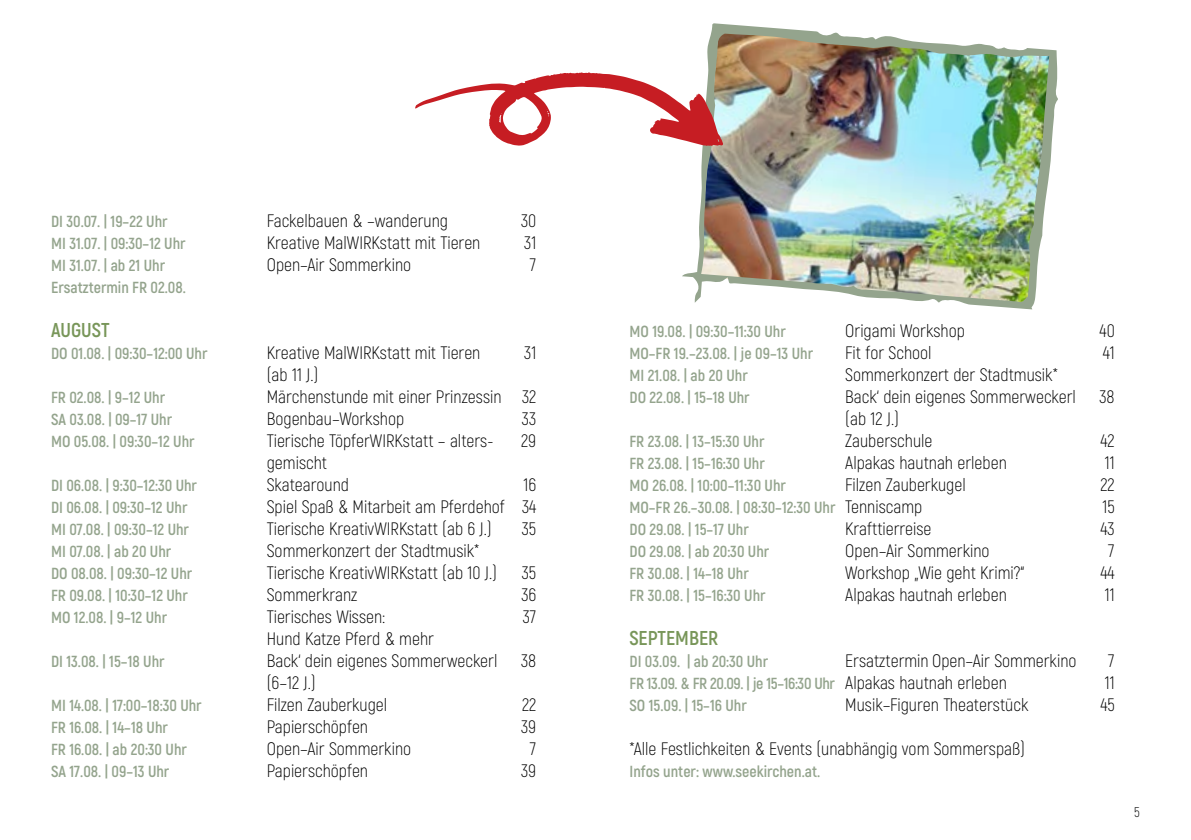
<style>
.page{position:relative;width:1191px;height:840px;background:#fff}
.page>*{position:absolute;margin:0;border:0;box-sizing:border-box;transform-origin:0 0}
.t1{font:700 20px "Akrobat";color:#789659}
.t2{font:300 18px/22px "Akrobat";color:#000}
.t3{font:700 16px/22px "Akrobat";color:#94a48d}
.t4{font:700 16px "Akrobat";letter-spacing:-.02em;color:#94a48d}
.t5{font:300 14px "Akrobat";color:#000}
.s1{font-weight:300;font-size:18px;color:#000}
</style>
<div class="page">
<img style="left:682px;top:23px;width:376px;height:286px">
<svg style="left:415px;top:72px;width:308px;height:74px"></svg>
<p class="t3" style="left:51px;top:210px;width:118px">DI 30.07. | 19–22 Uhr</p>
<p class="t2" style="left:267px;top:209px;width:183px">Fackelbauen &amp; –wanderung</p>
<p class="t2" style="left:521px;top:209px;width:17px">30</p>
<p class="t3" style="left:51px;top:232px;width:136px">MI 31.07. | 09:30–12 Uhr</p>
<p class="t2" style="left:267px;top:231px;width:215px">Kreative MalWIRKstatt mit Tieren</p>
<p class="t2" style="left:524px;top:231px;width:14px">31</p>
<p class="t3" style="left:51px;top:254px;width:136px">MI 31.07. | ab 21 Uhr<br>Ersatztermin FR 02.08.</p>
<p class="t2" style="left:267px;top:253px;width:146px">Open–Air Sommerkino</p>
<p class="t2" style="left:530px;top:253px;width:8px">7</p>
<p class="t1" style="left:51px;top:317px;width:60px">AUGUST</p>
<p class="t3" style="left:51px;top:342px;width:158px">DO 01.08. | 09:30–12:00 Uhr</p>
<p class="t2" style="left:267px;top:341px;width:215px">Kreative MalWIRKstatt mit Tieren (ab 11 J.)</p>
<p class="t2" style="left:524px;top:341px;width:14px">31</p>
<p class="t3" style="left:51px;top:386px;width:116px">FR 02.08. | 9–12 Uhr</p>
<p class="t2" style="left:267px;top:385px;width:271px">Märchenstunde mit einer Prinzessin 32</p>
<p class="t3" style="left:51px;top:408px;width:123px">SA 03.08. | 09–17 Uhr</p>
<p class="t2" style="left:267px;top:407px;width:139px">Bogenbau–Workshop</p>
<p class="t2" style="left:522px;top:407px;width:16px">33</p>
<p class="t3" style="left:51px;top:430px;width:145px">MO 05.08. | 09:30–12 Uhr</p>
<p class="t2" style="left:267px;top:429px;width:228px">Tierische TöpferWIRKstatt – alters&shy;gemischt</p>
<p class="t2" style="left:521px;top:429px;width:17px">29</p>
<p class="t3" style="left:51px;top:474px;width:148px">DI 06.08. | 9:30–12:30 Uhr</p>
<p class="t2" style="left:267px;top:473px;width:84px">Skatearound</p>
<p class="t2" style="left:523px;top:473px;width:14px">16</p>
<p class="t3" style="left:51px;top:496px;width:138px">DI 06.08. | 09:30–12 Uhr</p>
<p class="t2" style="left:267px;top:495px;width:271px">Spiel Spaß &amp; Mitarbeit am Pferdehof 34</p>
<p class="t3" style="left:51px;top:518px;width:139px">MI 07.08. | 09:30–12 Uhr</p>
<p class="t2" style="left:267px;top:517px;width:226px">Tierische KreativWIRKstatt (ab 6 J.)</p>
<p class="t2" style="left:522px;top:517px;width:16px">35</p>
<p class="t3" style="left:51px;top:540px;width:122px">MI 07.08. | ab 20 Uhr</p>
<p class="t2" style="left:267px;top:539px;width:214px">Sommerkonzert der Stadtmusik*</p>
<p class="t3" style="left:51px;top:562px;width:143px">DO 08.08. | 09:30–12 Uhr</p>
<p class="t2" style="left:267px;top:561px;width:232px">Tierische KreativWIRKstatt (ab 10 J.)</p>
<p class="t2" style="left:522px;top:561px;width:16px">35</p>
<p class="t3" style="left:51px;top:584px;width:138px">FR 09.08. | 10:30–12 Uhr</p>
<p class="t2" style="left:267px;top:583px;width:92px">Sommerkranz</p>
<p class="t2" style="left:521px;top:583px;width:16px">36</p>
<p class="t3" style="left:51px;top:606px;width:118px">MO 12.08. | 9–12 Uhr</p>
<p class="t2" style="left:267px;top:605px;width:169px">Tierisches Wissen:<br>Hund Katze Pferd &amp; mehr</p>
<p class="t2" style="left:523px;top:605px;width:15px">37</p>
<p class="t3" style="left:51px;top:650px;width:115px">DI 13.08. | 15–18 Uhr</p>
<p class="t2" style="left:267px;top:649px;width:232px">Back‘ dein eigenes Sommerweckerl (6–12 J.)</p>
<p class="t2" style="left:521px;top:649px;width:17px">38</p>
<p class="t3" style="left:51px;top:694px;width:152px">MI 14.08. | 17:00–18:30 Uhr</p>
<p class="t2" style="left:267px;top:693px;width:122px">Filzen Zauberkugel</p>
<p class="t2" style="left:522px;top:693px;width:16px">22</p>
<p class="t3" style="left:51px;top:716px;width:118px">FR 16.08. | 14–18 Uhr</p>
<p class="t2" style="left:267px;top:715px;width:103px">Papierschöpfen</p>
<p class="t2" style="left:521px;top:715px;width:17px">39</p>
<p class="t3" style="left:51px;top:738px;width:137px">FR 16.08. | ab 20:30 Uhr</p>
<p class="t2" style="left:267px;top:737px;width:146px">Open–Air Sommerkino</p>
<p class="t2" style="left:530px;top:737px;width:8px">7</p>
<p class="t3" style="left:51px;top:760px;width:120px">SA 17.08. | 09–13 Uhr</p>
<p class="t2" style="left:267px;top:759px;width:103px">Papierschöpfen</p>
<p class="t2" style="left:521px;top:759px;width:17px">39</p>
<p class="t3" style="left:629px;top:320px;width:158px">MO 19.08. | 09:30–11:30 Uhr</p>
<p class="t2" style="left:845px;top:319px;width:121px">Origami Workshop</p>
<p class="t2" style="left:1099px;top:319px;width:17px">40</p>
<p class="t3" style="left:629px;top:342px;width:185px">MO–FR 19.–23.08. | je 09–13 Uhr</p>
<p class="t2" style="left:845px;top:341px;width:88px">Fit for School</p>
<p class="t2" style="left:1102px;top:341px;width:13px">41</p>
<p class="t3" style="left:629px;top:364px;width:120px">MI 21.08. | ab 20 Uhr</p>
<p class="t2" style="left:845px;top:363px;width:214px">Sommerkonzert der Stadtmusik*</p>
<p class="t3" style="left:629px;top:386px;width:122px">DO 22.08. | 15–18 Uhr</p>
<p class="t2" style="left:845px;top:385px;width:232px">Back‘ dein eigenes Sommerweckerl (ab 12 J.)</p>
<p class="t2" style="left:1099px;top:385px;width:17px">38</p>
<p class="t3" style="left:629px;top:430px;width:136px">FR 23.08. | 13–15:30 Uhr</p>
<p class="t2" style="left:845px;top:429px;width:89px">Zauberschule</p>
<p class="t2" style="left:1100px;top:429px;width:16px">42</p>
<p class="t3" style="left:629px;top:452px;width:137px">FR 23.08. | 15–16:30 Uhr</p>
<p class="t2" style="left:845px;top:451px;width:163px">Alpakas hautnah erleben</p>
<p class="t2" style="left:1105px;top:451px;width:11px">11</p>
<p class="t3" style="left:629px;top:474px;width:158px">MO 26.08. | 10:00–11:30 Uhr</p>
<p class="t2" style="left:845px;top:473px;width:122px">Filzen Zauberkugel</p>
<p class="t2" style="left:1100px;top:473px;width:16px">22</p>
<p class="t3" style="left:629px;top:496px;width:294px">MO–FR 26.–30.08. | 08:30–12:30 Uhr <span class="s1">Tenniscamp</span></p>
<p class="t2" style="left:1102px;top:495px;width:14px">15</p>
<p class="t3" style="left:629px;top:518px;width:121px">DO 29.08. | 15–17 Uhr</p>
<p class="t2" style="left:845px;top:517px;width:88px">Krafttierreise</p>
<p class="t2" style="left:1100px;top:517px;width:16px">43</p>
<p class="t3" style="left:629px;top:540px;width:141px">DO 29.08. | ab 20:30 Uhr</p>
<p class="t2" style="left:845px;top:539px;width:146px">Open–Air Sommerkino</p>
<p class="t2" style="left:1108px;top:539px;width:8px">7</p>
<p class="t3" style="left:629px;top:562px;width:121px">FR 30.08. | 14–18 Uhr</p>
<p class="t2" style="left:845px;top:561px;width:180px">Workshop „Wie geht Krimi?“</p>
<p class="t2" style="left:1100px;top:561px;width:16px">44</p>
<p class="t3" style="left:629px;top:584px;width:138px">FR 30.08. | 15–16:30 Uhr</p>
<p class="t2" style="left:845px;top:583px;width:163px">Alpakas hautnah erleben</p>
<p class="t2" style="left:1105px;top:583px;width:11px">11</p>
<p class="t1" style="left:629px;top:625px;width:90px">SEPTEMBER</p>
<p class="t3" style="left:629px;top:650px;width:140px">DI 03.09. | ab 20:30 Uhr</p>
<p class="t2" style="left:845px;top:649px;width:233px">Ersatztermin Open–Air Sommerkino</p>
<p class="t2" style="left:1108px;top:649px;width:8px">7</p>
<p class="t4" style="left:629px;top:673px;width:379px">FR 13.09. &amp; FR 20.09. | je 15–16:30 Uhr <span class="s1">Alpakas hautnah erleben</span></p>
<p class="t2" style="left:1105px;top:671px;width:11px">11</p>
<p class="t3" style="left:629px;top:694px;width:119px">SO 15.09. | 15–16 Uhr</p>
<p class="t2" style="left:845px;top:693px;width:185px">Musik–Figuren Theaterstück</p>
<p class="t2" style="left:1100px;top:693px;width:16px">45</p>
<p class="t2" style="left:629px;top:737px;width:397px">*Alle Festlichkeiten &amp; Events (unabhängig vom Sommerspaß)</p>
<p class="t3" style="left:629px;top:760px;width:192px">Infos unter: www.seekirchen.at.</p>
<p class="t5" style="left:1134px;top:803px;width:7px">5</p>
</div>
